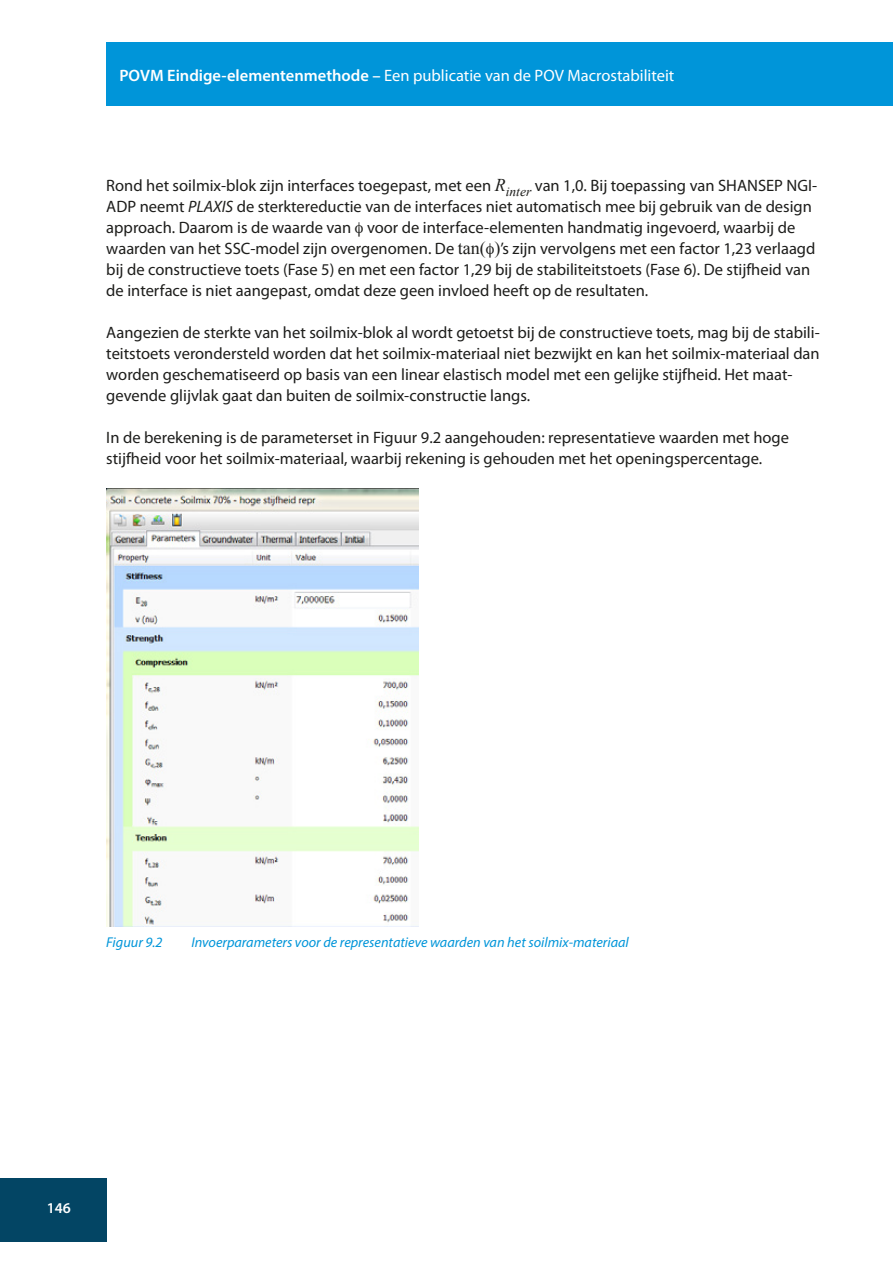
<style>
.page{position:relative;width:893px;height:1263px;background:#fff}
.page>*{position:absolute;margin:0;border:0;box-sizing:border-box;transform-origin:0 0}
.body{font:16.5px/21px "Myriad Pro";color:#1d1d1b}
.t1{font:16.5px "Myriad Pro";color:#fff}
.t2{font:600 15px "Myriad Pro";color:#fff}
.figuuronderschrift{font:italic 14.25px "Myriad Pro";color:#0095d9}
.s1{font-weight:600}
.s2{font-family:"Times New Roman";font-style:italic;font-size:18px}
.s3{font-style:italic}
.s4{font-family:"Times New Roman";font-size:18px}
</style>
<div class="page">
<div style="left:0;top:1178px;width:106px;height:64px;background:#034564"></div>
<div style="left:106px;top:43px;width:787px;height:63px;background:#0095d9"></div>
<img style="left:106px;top:488px;width:312px;height:438px">
<p class="t1" style="left:119px;top:65px;width:556px"><span class="s1">POVM Eindige-elementenmethode –</span> Een publicatie van de POV Macrostabiliteit</p>
<p class="body" style="left:106px;top:175px;width:712px">Rond het soilmix-blok zijn interfaces toegepast, met een <span class="s2">R</span><sub>inter</sub> van 1,0. Bij toepassing van SHANSEP NGI-ADP neemt <span class="s3">PLAXIS</span> de sterktereductie van de interfaces niet automatisch mee bij gebruik van de design approach. Daarom is de waarde van voor de interface-elementen handmatig ingevoerd, waarbij de waarden van het SSC-model zijn overgenomen. De <span class="s4">tan( )</span>’s zijn vervolgens met een factor 1,23 verlaagd bij de constructieve toets (Fase 5) en met een factor 1,29 bij de stabiliteitstoets (Fase 6). De stijfheid van de interface is niet aangepast, omdat deze geen invloed heeft op de resultaten.</p>
<p class="body" style="left:106px;top:322px;width:715px">Aangezien de sterkte van het soilmix-blok al wordt getoetst bij de constructieve toets, mag bij de stabili&shy;teitstoets verondersteld worden dat het soilmix-materiaal niet bezwijkt en kan het soilmix-materiaal dan worden geschematiseerd op basis van een linear elastisch model met een gelijke stijfheid. Het maat&shy;gevende glijvlak gaat dan buiten de soilmix-constructie langs.</p>
<p class="body" style="left:106px;top:427px;width:684px">In de berekening is de parameterset in Figuur 9.2 aangehouden: representatieve waarden met hoge stijfheid voor het soilmix-materiaal, waarbij rekening is gehouden met het openingspercentage.</p>
<p class="figuuronderschrift" style="left:106px;top:933px;width:58px">Figuur 9.2</p>
<p class="figuuronderschrift" style="left:191px;top:933px;width:439px">Invoerparameters voor de representatieve waarden van het soilmix-materiaal</p>
<p class="t2" style="left:47px;top:1198px;width:26px">146</p>
</div>
